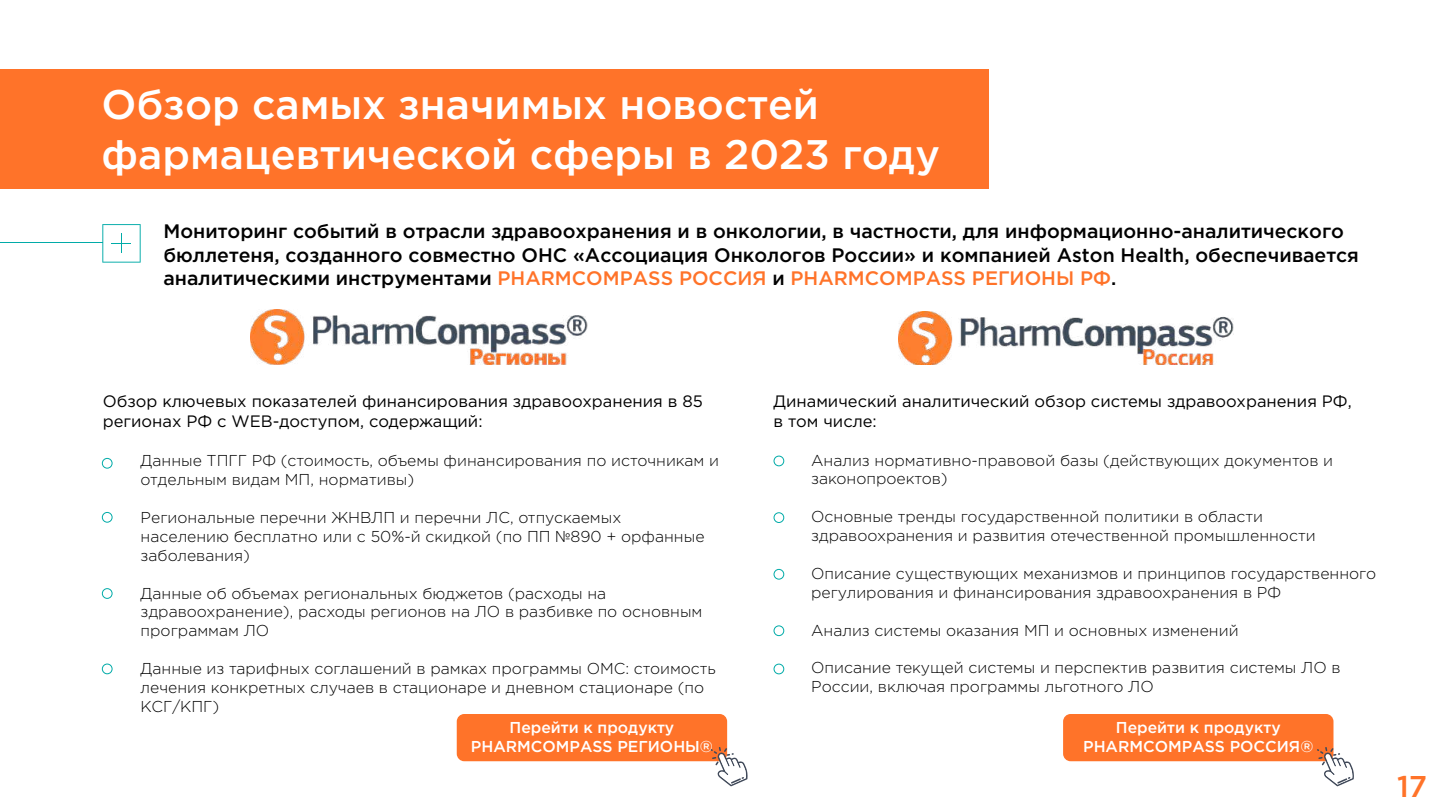
<style>
.page{position:relative;width:1440px;height:810px;background:#fff}
.page>*{position:absolute;margin:0;border:0;box-sizing:border-box;transform-origin:0 0}
.t1{font:500 41.25px/49.5px "Gotham Pro";color:#fff}
.t2{font:500 30px "Gotham Pro";color:#ff7329}
.t3{font:500 19.5px/23.4px "Gotham Pro";color:#000}
.t4{font:16.5px/19.8px "Gotham Pro";color:#000}
.t5{font:300 15.75px/18.9px "Gotham Pro";color:#000}
.t6{font:500 15.75px/18.9px "Gotham Pro";color:#fff;text-align:center}
.s1{color:#ff7329}
</style>
<div class="page">
<div style="left:0;top:69px;width:988px;height:120px;background:#ff7329"></div>
<svg style="left:102px;top:224px;width:39px;height:39px"></svg>
<hr style="left:0;top:242px;width:103px;height:1px;background:#01aba8">
<img style="left:251px;top:310px;width:337px;height:55px">
<img style="left:899px;top:311px;width:335px;height:54px">
<div style="left:102px;top:458px;width:10px;height:11px;border:1px solid #01aba8;border-radius:50%"></div>
<div style="left:774px;top:456px;width:10px;height:10px;border:1px solid #01aba8;border-radius:50%"></div>
<div style="left:774px;top:512px;width:10px;height:11px;border:1px solid #01aba8;border-radius:50%"></div>
<div style="left:774px;top:569px;width:10px;height:11px;border:1px solid #01aba8;border-radius:50%"></div>
<div style="left:774px;top:626px;width:10px;height:10px;border:1px solid #01aba8;border-radius:50%"></div>
<div style="left:774px;top:664px;width:10px;height:10px;border:1px solid #01aba8;border-radius:50%"></div>
<div style="left:102px;top:512px;width:10px;height:11px;border:1px solid #01aba8;border-radius:50%"></div>
<div style="left:102px;top:588px;width:10px;height:11px;border:1px solid #01aba8;border-radius:50%"></div>
<div style="left:102px;top:664px;width:10px;height:10px;border:1px solid #01aba8;border-radius:50%"></div>
<div style="left:457px;top:714px;width:270px;height:47px;background:#ff7329;border-radius:8px"></div>
<div style="left:1063px;top:714px;width:270px;height:47px;background:#ff7329;border-radius:8px"></div>
<svg style="left:711px;top:747px;width:37px;height:39px"></svg>
<svg style="left:1317px;top:747px;width:37px;height:39px"></svg>
<h1 class="t1" style="left:102px;top:79px;width:840px">Обзор самых значимых новостей фармацевтической сферы в 2023 году</h1>
<p class="t3" style="left:164px;top:219px;width:1197px">Мониторинг событий в отрасли здравоохранения и в онкологии, в частности, для информационно-аналитического бюллетеня, созданного совместно ОНС «Ассоциация Онкологов России» и компанией Aston Health, обеспечивается аналитическими инструментами <span class="s1">PHARMСOMPASS РОССИЯ</span> и <span class="s1">PHARMСOMPASS РЕГИОНЫ РФ</span>.</p>
<p class="t4" style="left:103px;top:391px;width:602px">Обзор ключевых показателей финансирования здравоохранения в 85 регионах РФ с WEB-доступом, содержащий:</p>
<p class="t5" style="left:141px;top:451px;width:580px">Данные ТПГГ РФ (стоимость, объемы финансирования по источникам и отдельным видам МП, нормативы)</p>
<p class="t5" style="left:141px;top:508px;width:565px">Региональные перечни ЖНВЛП и перечни ЛС, отпускаемых населению бесплатно или с 50%-й скидкой (по ПП №890 + орфанные заболевания)</p>
<p class="t5" style="left:141px;top:584px;width:563px">Данные об объемах региональных бюджетов (расходы на здравоохранение), расходы регионов на ЛО в разбивке по основным программам ЛО</p>
<p class="t5" style="left:141px;top:659px;width:577px">Данные из тарифных соглашений в рамках программы ОМС: стоимость лечения конкретных случаев в стационаре и дневном стационаре (по<br>КСГ/КПГ)</p>
<p class="t4" style="left:774px;top:392px;width:580px">Динамический аналитический обзор системы здравоохранения РФ, в том числе:</p>
<p class="t5" style="left:811px;top:451px;width:523px">Анализ нормативно-правовой базы (действующих документов и законопроектов)</p>
<p class="t5" style="left:811px;top:507px;width:506px">Основные тренды государственной политики в области здравоохранения и развития отечественной промышленности</p>
<p class="t5" style="left:811px;top:564px;width:567px">Описание существующих механизмов и принципов государственного регулирования и финансирования здравоохранения в РФ</p>
<p class="t5" style="left:811px;top:621px;width:429px">Анализ системы оказания МП и основных изменений</p>
<p class="t5" style="left:811px;top:659px;width:531px">Описание текущей системы и перспектив развития системы ЛО в<br>России, включая программы льготного ЛО</p>
<p class="t6" style="left:471px;top:718px;width:244px">Перейти к продукту<br>PHARMСOMPASS РЕГИОНЫ®</p>
<p class="t6" style="left:1083px;top:718px;width:232px">Перейти к продукту<br>PHARMСOMPASS РОССИЯ®</p>
<h2 class="t2" style="left:1397px;top:770px;width:32px">17</h2>
</div>
